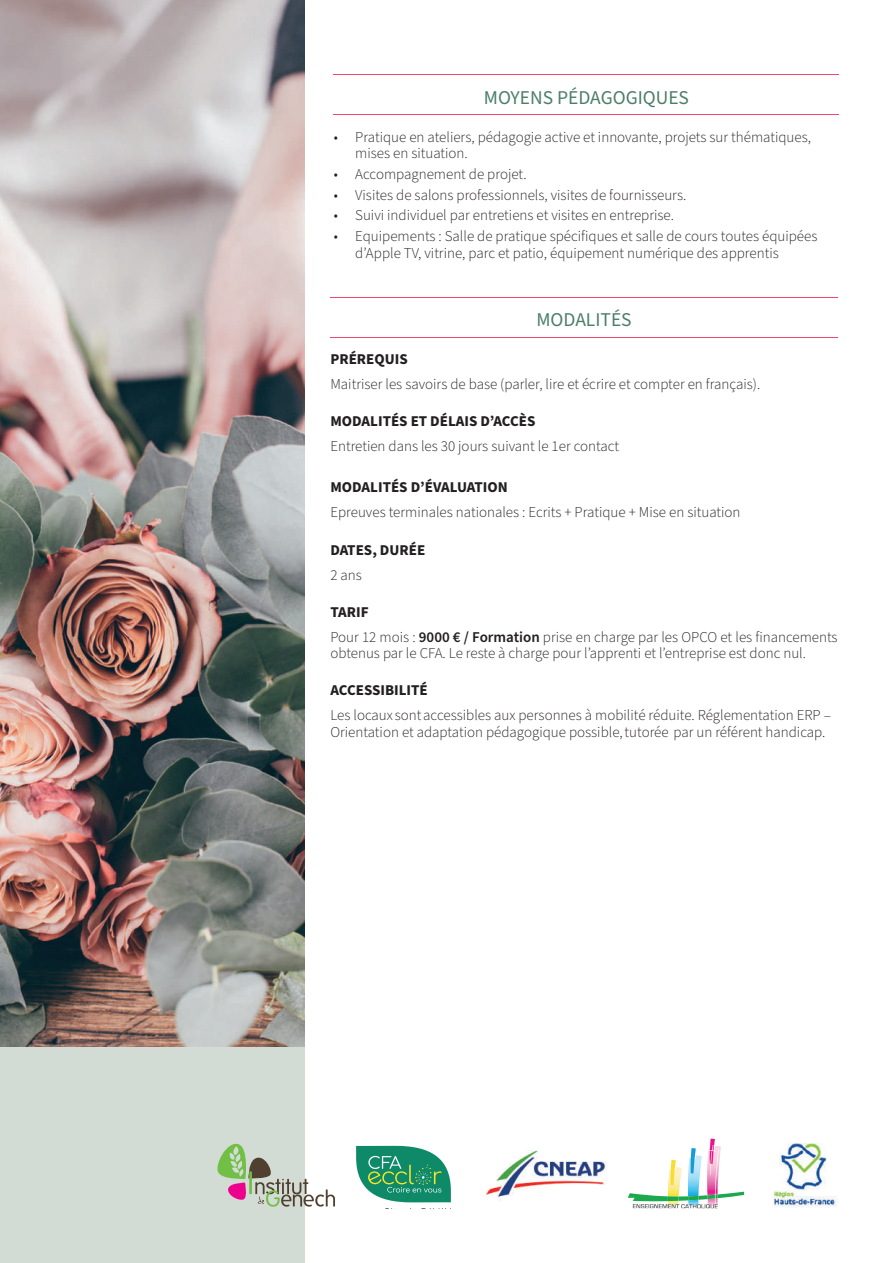
<style>
.page{position:relative;width:893px;height:1263px;background:#fff}
.page>*{position:absolute;margin:0;border:0;box-sizing:border-box;transform-origin:0 0}
.t1{font:19.5px "Source Sans Pro";color:#4c7e68}
.t2{font:300 15px/16.5px "Source Sans Pro";color:#231f20}
.t3{font:700 15px "Source Sans Pro";color:#231f20}
.s1{font-weight:700}
.s2{font-weight:600}
</style>
<div class="page">
<div style="left:0;top:0;width:305px;height:1263px;background:#d3dbd5"></div>
<hr style="left:330px;top:297px;width:508px;height:1px;background:#f04770">
<hr style="left:330px;top:337px;width:508px;height:1px;background:#f04770">
<svg style="left:217px;top:1143px;width:118px;height:63px"></svg>
<img style="left:0;top:0;width:305px;height:1047px">
<svg style="left:356px;top:1146px;width:95px;height:56px;background:#43a381"></svg>
<svg style="left:628px;top:1138px;width:116px;height:70px"></svg>
<img style="left:774px;top:1143px;width:64px;height:65px">
<img style="left:486px;top:1150px;width:120px;height:51px">
<hr style="left:334px;top:74px;width:505px;height:1px;background:#f04770">
<hr style="left:334px;top:114px;width:505px;height:1px;background:#f04770">
<h1 class="t1" style="left:484px;top:84px;width:207px">MOYENS PÉDAGOGIQUES</h1>
<p class="t2" style="left:355px;top:129px;width:457px;text-indent:-21px">• Pratique en ateliers, pédagogie active et innovante, projets sur thématiques, mises en situation.</p>
<p class="t2" style="left:334px;top:166px;width:194px">• Accompagnement de projet.</p>
<p class="t2" style="left:334px;top:187px;width:354px">• Visites de salons professionnels, visites de fournisseurs.</p>
<p class="t2" style="left:334px;top:207px;width:342px">• Suivi individuel par entretiens et visites en entreprise.</p>
<p class="t2" style="left:355px;top:228px;width:464px;text-indent:-21px">• Equipements : Salle de pratique spécifiques et salle de cours toutes équipées d’Apple TV, vitrine, parc et patio, équipement numérique des apprentis</p>
<h1 class="t1" style="left:536px;top:307px;width:97px">MODALITÉS</h1>
<p class="t3" style="left:330px;top:348px;width:79px">PRÉREQUIS</p>
<p class="t2" style="left:330px;top:376px;width:431px">Maitriser les savoirs de base (parler, lire et écrire et compter en français).</p>
<p class="t3" style="left:330px;top:411px;width:206px">MODALITÉS ET DÉLAIS DʼACCÈS</p>
<p class="t2" style="left:330px;top:438px;width:290px">Entretien dans les 30 jours suivant le 1er contact</p>
<p class="t3" style="left:330px;top:477px;width:179px">MODALITÉS DʼÉVALUATION</p>
<p class="t2" style="left:330px;top:504px;width:412px">Epreuves terminales nationales : Ecrits + Pratique + Mise en situation</p>
<p class="t3" style="left:330px;top:539px;width:96px">DATES, DURÉE</p>
<p class="t2" style="left:330px;top:567px;width:33px">2 ans</p>
<p class="t2" style="left:330px;top:600px;width:509px;line-height:24.8px"><span class="s1">TARIF<br></span>Pour 12 mois : <span class="s2">9000 € / Formation</span> prise en charge par les OPCO et les financements</p>
<p class="t2" style="left:330px;top:645px;width:477px">obtenus par le CFA. Le reste à charge pour l’apprenti et l’entreprise est donc nul.</p>
<p class="t3" style="left:330px;top:680px;width:99px">ACCESSIBILITÉ</p>
<p class="t2" style="left:330px;top:708px;width:502px">Les locaux sont accessibles aux personnes à mobilité réduite. Réglementation ERP –<br>Orientation et adaptation pédagogique possible, tutorée par un référent handicap.</p>
</div>
